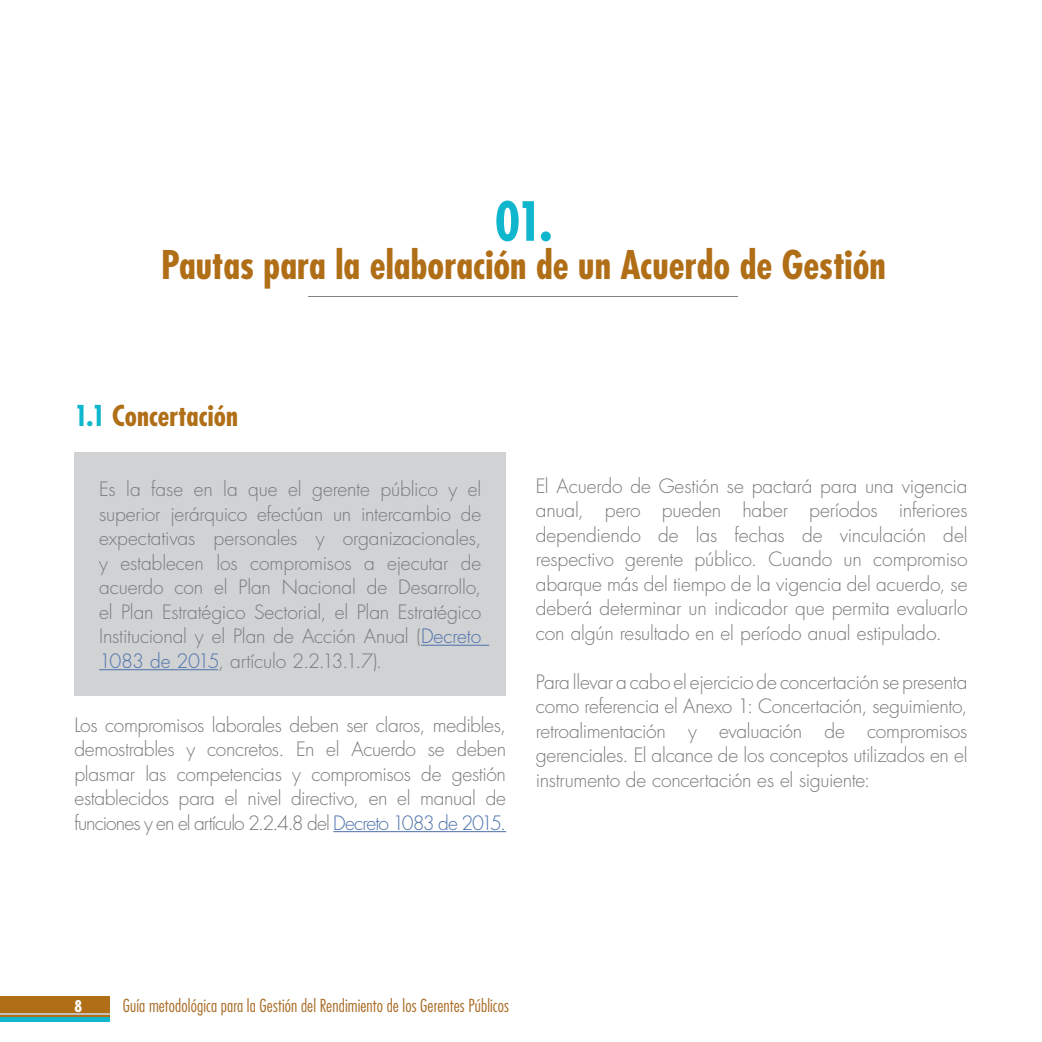
<style>
.page{position:relative;width:1042px;height:1042px;background:#fff}
.page>*{position:absolute;margin:0;border:0;box-sizing:border-box;transform-origin:0 0}
.t1{font:700 condensed 52.5px "Futura Std";color:#0fb6cd}
.t2{font:700 condensed 38.5px "Futura Std";color:#b06e17}
.t3{font:700 condensed 28px "Futura Std";color:#b06e17}
.Párrafos{font:300 19.25px/24.5px "Futura Std";letter-spacing:-.015em;color:#787a7d;text-align:justify}
.Destacados_cuadros{font:300 19.25px/24.5px "Futura Std";letter-spacing:-.015em;color:#787a7d;text-align:justify}
.t4{font:300 condensed 17.5px "Futura Std";letter-spacing:.005em;color:#aa6e29}
.t5{font:700 condensed 15.75px "Futura Std";color:#fff}
.s1{color:#0fb6cd}
.s2{color:#4d72ac}
</style>
<div class="page">
<div style="left:0;top:996px;width:110px;height:24px;background:#b06e17"></div>
<div style="left:0;top:1017px;width:110px;height:5px;background:#0fb6cd"></div>
<hr style="left:0;top:1014px;width:110px;height:1px;background:#c5bfb9">
<div style="left:74px;top:452px;width:432px;height:243px;background:#d1d2d4"></div>
<hr style="left:308px;top:296px;width:430px;height:1px;background:#808285">
<hr style="left:421px;top:645px;width:68px;height:1px;background:#4d72ac">
<hr style="left:99px;top:669px;width:119px;height:1px;background:#4d72ac">
<hr style="left:333px;top:831px;width:173px;height:1px;background:#4d72ac">
<p class="t1" style="left:495px;top:189px;width:59px">01.</p>
<p class="t2" style="left:161px;top:241px;width:726px">Pautas para la elaboración de un Acuerdo de Gestión</p>
<p class="t3" style="left:74px;top:398px;width:165px"><span class="s1">1.1</span> Concertación</p>
<p class="Destacados_cuadros" style="left:99px;top:477px;width:383px">Es la fase en la que el gerente público y el superior jerárquico efectúan un intercambio de expectativas personales y organizacionales, y establecen los compromisos a ejecutar de acuerdo con el Plan Nacional de Desarrollo, el Plan Estratégico Sectorial, el Plan Estratégico Institucional y el Plan de Acción Anual (<span class="s2">Decreto 1083 de 2015</span>, artículo 2.2.13.1.7).</p>
<p class="Párrafos" style="left:74px;top:713px;width:433px">Los compromisos laborales deben ser claros, medibles, demostrables y concretos. En el Acuerdo se deben plasmar las competencias y compromisos de gestión establecidos para el nivel directivo, en el manual de funciones y en el artículo 2.2.4.8 del <span class="s2">Decreto 1083 de 2015.</span></p>
<p class="Párrafos" style="left:536px;top:474px;width:433px">El Acuerdo de Gestión se pactará para una vigencia anual, pero pueden haber períodos inferiores dependiendo de las fechas de vinculación del respectivo gerente público. Cuando un compromiso abarque más del tiempo de la vigencia del acuerdo, se deberá determinar un indicador que permita evaluarlo con algún resultado en el período anual estipulado.</p>
<p class="Párrafos" style="left:536px;top:670px;width:433px">Para llevar a cabo el ejercicio de concertación se presenta como referencia el Anexo 1: Concertación, seguimiento, retroalimentación y evaluación de compromisos gerenciales. El alcance de los conceptos utilizados en el instrumento de concertación es el siguiente:</p>
<p class="t5" style="left:74px;top:996px;width:9px">8</p>
<p class="t4" style="left:123px;top:995px;width:388px">Guía metodológica para la Gestión del Rendimiento de los Gerentes Públicos</p>
</div>
